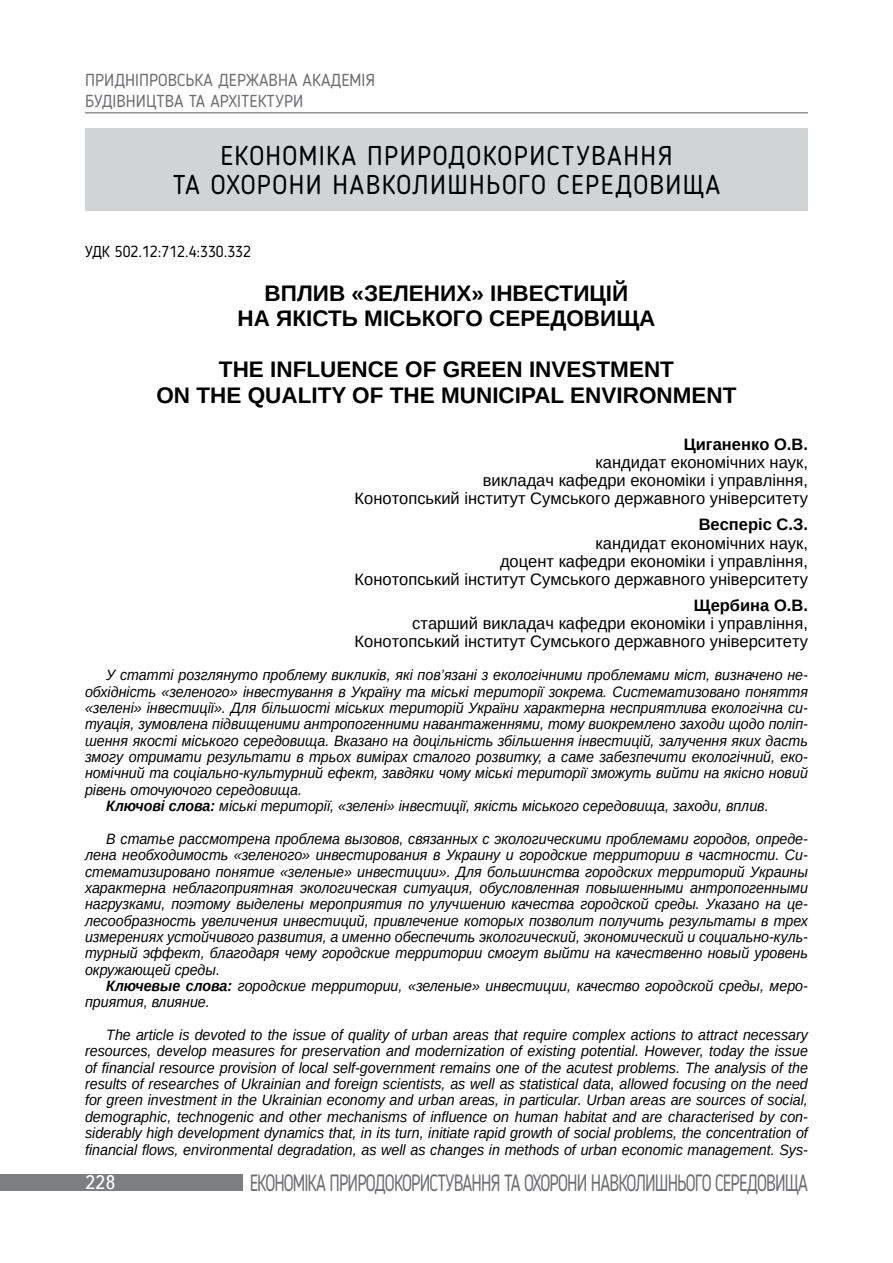
<style>
.page{position:relative;width:893px;height:1263px;background:#fff}
.page>*{position:absolute;margin:0;border:0;box-sizing:border-box;transform-origin:0 0}
.t1{font:27px/28.5px "Blogger Sans";letter-spacing:.05em;color:#000;text-align:center}
.t2{font:23.4px "Blogger Sans";letter-spacing:-.05em;color:#6d6e71;scale:.77 1}
.t3{font:700 22.5px/25.5px "Arimo";color:#000;text-align:center}
.t4{font:19.5px "Ukrainian Text";color:#fff}
.t5{font:17.25px/20.7px "Blogger Sans";color:#6d6e71}
.t6{font:16.5px/18px "Arimo";color:#000;text-align:right}
.t7{font:700 16.5px "Arimo";color:#000}
.t8{font:15.75px "Blogger Sans";color:#000}
.t9{font:italic 15px/16.4px "Arimo";color:#000;text-align:justify;scale:.95 1}
.s1{font-weight:700}
</style>
<div class="page">
<hr style="left:85px;top:112px;width:723px;height:1px;background:#6d6e71">
<div style="left:0;top:1173px;width:242px;height:17px;background:#7d7e81"></div>
<div style="left:85px;top:128px;width:723px;height:82px;background:#d1d3d4"></div>
<p class="t5" style="left:85px;top:69px;width:291px">ПРИДНІПРОВСЬКА ДЕРЖАВНА АКАДЕМІЯ<br>БУДІВНИЦТВА ТА АРХІТЕКТУРИ</p>
<h1 class="t1" style="left:173px;top:141px;width:549px">ЕКОНОМІКА ПРИРОДОКОРИСТУВАННЯ<br>ТА ОХОРОНИ НАВКОЛИШНЬОГО СЕРЕДОВИЩА</h1>
<p class="t8" style="left:85px;top:242px;width:168px">УДК 502.12:712.4:330.332</p>
<h3 class="t3" style="left:237px;top:281px;width:420px">ВПЛИВ «ЗЕЛЕНИХ» ІНВЕСТИЦІЙ<br>НА ЯКІСТЬ МІСЬКОГО СЕРЕДОВИЩА</h3>
<h3 class="t3" style="left:156px;top:357px;width:582px">THE INFLUENCE OF GREEN INVESTMENT<br>ON THE QUALITY OF THE MUNICIPAL ENVIRONMENT</h3>
<p class="t7" style="left:684px;top:433px;width:126px">Циганенко О.В.</p>
<p class="t6" style="left:355px;top:453px;width:455px">кандидат економічних наук,<br>викладач кафедри економіки і управління,<br>Конотопський інститут Сумського державного університету</p>
<p class="t7" style="left:699px;top:513px;width:111px">Весперіс С.З.</p>
<p class="t6" style="left:355px;top:534px;width:455px">кандидат економічних наук,<br>доцент кафедри економіки і управління,<br>Конотопський інститут Сумського державного університету</p>
<p class="t7" style="left:694px;top:594px;width:116px">Щербина О.В.</p>
<p class="t6" style="left:355px;top:614px;width:455px">старший викладач кафедри економіки і управління,<br>Конотопський інститут Сумського державного університету</p>
<p class="t9" style="left:106px;top:667px;width:740px">У статті розглянуто проблему викликів, які пов’язані з екологічними проблемами міст, визначено не-</p>
<p class="t9" style="left:85px;top:683px;width:762px">обхідність «зеленого» інвестування в Україну та міські території зокрема. Систематизовано поняття</p>
<p class="t9" style="left:85px;top:699px;width:762px">«зелені» інвестиції». Для більшості міських територій України характерна несприятлива екологічна си-</p>
<p class="t9" style="left:85px;top:716px;width:762px">туація, зумовлена підвищеними антропогенними навантаженнями, тому виокремлено заходи щодо поліп-</p>
<p class="t9" style="left:85px;top:732px;width:762px">шення якості міського середовища. Вказано на доцільність збільшення інвестицій, залучення яких дасть</p>
<p class="t9" style="left:85px;top:748px;width:762px">змогу отримати результати в трьох вимірах сталого розвитку, а саме забезпечити екологічний, еко-</p>
<p class="t9" style="left:85px;top:765px;width:762px">номічний та соціально-культурний ефект, завдяки чому міські території зможуть вийти на якісно новий</p>
<p class="t9" style="left:85px;top:781px;width:230px">рівень оточуючого середовища.</p>
<p class="t9" style="left:106px;top:798px;width:699px"><span class="s1">Ключові слова:</span> міські території, «зелені» інвестиції, якість міського середовища, заходи, вплив.</p>
<p class="t9" style="left:85px;top:830px;width:762px;text-indent:21px">В статье рассмотрена проблема вызовов, связанных с экологическими проблемами городов, опреде&shy;лена необходимость «зеленого» инвестирования в Украину и городские территории в частности. Си&shy;стематизировано понятие «зеленые» инвестиции». Для большинства городских территорий Украины характерна неблагоприятная экологическая ситуация, обусловленная повышенными антропогенными нагрузками, поэтому выделены мероприятия по улучшению качества городской среды. Указано на це&shy;лесообразность увеличения инвестиций, привлечение которых позволит получить результаты в трех измерениях устойчивого развития, а именно обеспечить экологический, экономический и социально-куль&shy;турный эффект, благодаря чему городские территории смогут выйти на качественно новый уровень окружающей среды.</p>
<p class="t9" style="left:85px;top:977px;width:762px;text-indent:21px"><span class="s1">Ключевые слова:</span> городские территории, «зеленые» инвестиции, качество городской среды, меро&shy;приятия, влияние.</p>
<p class="t9" style="left:85px;top:1026px;width:762px;text-indent:21px">The article is devoted to the issue of quality of urban areas that require complex actions to attract necessary resources, develop measures for preservation and modernization of existing potential. However, today the issue of financial resource provision of local self-government remains one of the acutest problems. The analysis of the results of researches of Ukrainian and foreign scientists, as well as statistical data, allowed focusing on the need for green investment in the Ukrainian economy and urban areas, in particular. Urban areas are sources of social, demographic, technogenic and other mechanisms of influence on human habitat and are characterised by con&shy;siderably high development dynamics that, in its turn, initiate rapid growth of social problems, the concentration of financial flows, environmental degradation, as well as changes in methods of urban economic management. Sys-</p>
<h3 class="t4" style="left:85px;top:1172px;width:32px">228</h3>
<h2 class="t2" style="left:250px;top:1168px;width:726px">ЕКОНОМІКА ПРИРОДОКОРИСТУВАННЯ ТА ОХОРОНИ НАВКОЛИШНЬОГО СЕРЕДОВИЩА</h2>
</div>
